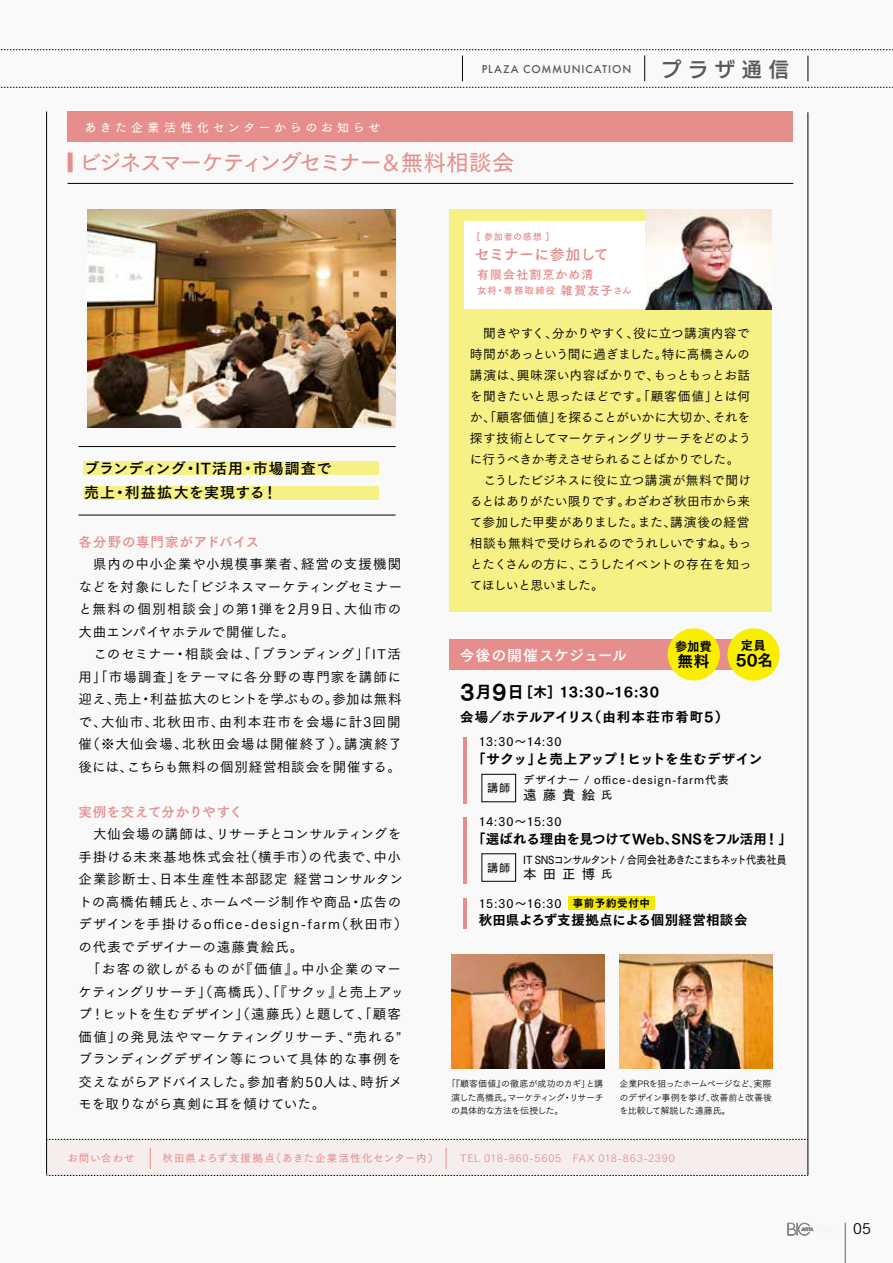
<style>
.page{position:relative;width:893px;height:1263px;background:#f9f9f9}
.page>*{position:absolute;margin:0;border:0;box-sizing:border-box;transform-origin:0 0}
.t1{font:22.5px "Tsuku Go Pro D";letter-spacing:-.09em;color:#e58e8c;scale:.25 1}
.t2{font:20.1px "UD Kakugo Large Pro DB";color:#595757}
.t3{font:15.6px "Tsuku Go Pro E";color:#000}
.t4{font:15px/24.8px "Tsuku Go Pro B";letter-spacing:.05em;color:#000}
.t5{font:15px "Tsuku Go Pro B";letter-spacing:.03em;color:#fff}
.t6{font:15px "Tsuku Go Pro B";color:#e58e8c}
.t7{font:13.5px/22.5px "Tsuku Go Pro M";letter-spacing:.05em;color:#000}
.t8{font:13.5px "Tsuku Go Pro E";letter-spacing:.005em;color:#000}
.t9{font:13.5px/24.8px "Tsuku Go Pro E";letter-spacing:.06em;color:#000}
.t10{font:13.5px "Tsuku Go Pro B";letter-spacing:.045em;color:#e58e8c}
.t11{font:13.5px "Tsuku Go Pro D";color:#000}
.t12{font:12.75px/21px "Tsuku Go Pro M";letter-spacing:-.02em;color:#000}
.t13{font:12.3px "Tsuku Go Pro E";color:#000}
.t14{font:12px "Tsuku Go Pro D";letter-spacing:.06em;color:#000}
.t15{font:12px "Tsuku Go Pro D";letter-spacing:.3em;color:#fff}
.t16{font:12px "Tsuku Go Pro B";letter-spacing:.085em;color:#e58e8c}
.t17{font:11.25px "Tsuku Go Pro D";letter-spacing:-.075em;color:#000;scale:.92 1}
.t18{font:11.25px "Tsuku Go Pro D";letter-spacing:.085em;color:#000}
.t19{font:11.25px "Tsuku Go Pro D";letter-spacing:-.025em;color:#000}
.t20{font:10.5px "Tsuku Go Pr 5 D";letter-spacing:.08em;color:#e58e8c}
.t21{font:10.5px "Tsuku Go Pr 5 R";letter-spacing:.065em;color:#e58e8c}
.t22{font:500 10.5px "Futura";letter-spacing:.085em;color:#595757}
.t23{font:10.5px "Tsuku Go Pro E";letter-spacing:.055em;color:#000}
.t24{font:9.45px "Tsuku Go Pro B";letter-spacing:.115em;color:#e58e8c}
.t25{font:9px/13.5px "Tsuku Go Pr 5 R";letter-spacing:-.045em;color:#000;text-align:justify}
.t26{font:9px "Tsuku Go Pro B";letter-spacing:.085em;color:#e58e8c}
.s1{font-size:12px}
.s2{font-size:9px}
.s3{font-size:21px}
.s4{font-size:16.5px}
.s5{font-size:11.25px}
</style>
<div class="page">
<svg style="left:0;top:87px;width:893px;height:1px"></svg>
<svg style="left:0;top:49px;width:893px;height:1px"></svg>
<div style="left:449px;top:209px;width:322px;height:403px;background:#f6f184"></div>
<div style="left:449px;top:640px;width:322px;height:30px;background:#e58e8c"></div>
<svg style="left:462px;top:56px;width:1px;height:25px"></svg>
<svg style="left:808px;top:56px;width:1px;height:25px"></svg>
<svg style="left:644px;top:56px;width:1px;height:25px"></svg>
<hr style="left:46px;top:112px;width:1px;height:1062px;background:#000">
<hr style="left:68px;top:183px;width:725px;height:1px;background:#000">
<div style="left:68px;top:112px;width:725px;height:30px;background:#e58e8c"></div>
<hr style="left:808px;top:112px;width:1px;height:1063px;background:#000">
<div style="left:84px;top:461px;width:295px;height:13px;background:#f6f184"></div>
<div style="left:84px;top:486px;width:295px;height:13px;background:#f6f184"></div>
<hr style="left:78px;top:446px;width:318px;height:1px;background:#000">
<hr style="left:78px;top:515px;width:318px;height:1px;background:#000">
<div style="left:464px;top:222px;width:292px;height:87px;background:#fff"></div>
<img style="left:87px;top:209px;width:309px;height:218px">
<div style="left:47px;top:1139px;width:761px;height:36px;background:#fcf4f3"></div>
<svg style="left:47px;top:1139px;width:761px;height:1px"></svg>
<svg style="left:47px;top:1175px;width:761px;height:1px"></svg>
<svg style="left:150px;top:1147px;width:1px;height:22px"></svg>
<svg style="left:446px;top:1147px;width:1px;height:22px"></svg>
<img style="left:645px;top:209px;width:126px;height:100px">
<hr style="left:464px;top:737px;width:3px;height:67px;background:#e58e8c">
<div style="left:482px;top:774px;width:34px;height:28px;border:1px solid #000"></div>
<hr style="left:464px;top:817px;width:3px;height:67px;background:#e58e8c">
<hr style="left:464px;top:899px;width:3px;height:30px;background:#e58e8c">
<div style="left:568px;top:896px;width:87px;height:13px;background:#faee00"></div>
<div style="left:668px;top:628px;width:52px;height:52px;background:#faee00;border-radius:50%"></div>
<div style="left:727px;top:628px;width:53px;height:52px;background:#faee00;border-radius:50%"></div>
<img style="left:451px;top:954px;width:154px;height:114px">
<img style="left:619px;top:954px;width:154px;height:114px">
<svg style="left:845px;top:1223px;width:1px;height:40px"></svg>
<svg style="left:787px;top:1223px;width:27px;height:12px"></svg>
<p class="t15" style="left:85px;top:117px;width:297px">あきた企業活性化センターからのお知らせ</p>
<p class="t22" style="left:482px;top:62px;width:151px">PLAZA COMMUNICATION</p>
<h2 class="t2" style="left:661px;top:52px;width:130px">プ ラ ザ 通 信</h2>
<h1 class="t1" style="left:68px;top:143px;width:1790px">■ ビジネスマーケティングセミナー＆無料相談会</h1>
<p class="t4" style="left:84px;top:454px;width:249px">ブランディング・IT活用・市場調査で売上・利益拡大を実現する！</p>
<p class="t10" style="left:78px;top:530px;width:182px">各分野の専門家がアドバイス</p>
<p class="t7" style="left:78px;top:551px;width:325px;text-indent:15px">県内の中小企業や小規模事業者、経営の支援機関などを対象にした「ビジネスマーケティングセミナーと無料の個別相談会」の第1弾を2月9日、大仙市の大曲エンパイヤホテルで開催した。<br>　このセミナー・相談会は、「ブランディング」「IT活用」「市場調査」をテーマに各分野の専門家を講師に迎え、売上・利益拡大のヒントを学ぶもの。参加は無料で、大仙市、北秋田市、由利本荘市を会場に計3回開催（※大仙会場、北秋田会場は開催終了）。講演終了後には、こちらも無料の個別経営相談会を開催する。</p>
<p class="t10" style="left:78px;top:800px;width:166px">実例を交えて分かりやすく</p>
<p class="t7" style="left:78px;top:821px;width:330px">　大仙会場の講師は、リサーチとコンサルティングを手掛ける未来基地株式会社（横手市）の代表で、中小企業診断士、日本生産性本部認定 経営コンサルタントの高橋佑輔氏と、ホームページ制作や商品・広告のデザインを手掛けるoffice-design-farm（秋田市）の代表でデザイナーの遠藤貴絵氏。<br>　「お客の欲しがるものが『価値』。中小企業のマーケティングリサーチ」（高橋氏）、「『サクッ』と売上アップ！ヒットを生むデザイン」（遠藤氏）と題して、「顧客価値」の発見法やマーケティングリサーチ、“売れる”ブランディングデザイン等について具体的な事例を交えながらアドバイスした。参加者約50人は、時折メモを取りながら真剣に耳を傾けていた。</p>
<p class="t26" style="left:476px;top:229px;width:75px">[ 参加者の感想 ]</p>
<p class="t16" style="left:477px;top:264px;width:118px">有限会社割烹かめ清</p>
<p class="t24" style="left:477px;top:282px;width:156px">女将・専務取締役 <span class="s1">雑賀友子</span><span class="s2">さん</span></p>
<p class="t6" style="left:475px;top:241px;width:136px">セミナーに参加して</p>
<p class="t12" style="left:470px;top:322px;width:283px">　聞きやすく、分かりやすく、役に立つ講演内容で時間があっという間に過ぎました。特に高橋さんの講演は、興味深い内容ばかりで、もっともっとお話を聞きたいと思ったほどです。「顧客価値」とは何か、「顧客価値」を探ることがいかに大切か、それを探す技術としてマーケティングリサーチをどのように行うべきか考えさせられることばかりでした。　こうしたビジネスに役に立つ講演が無料で聞けるとはありがたい限りです。わざわざ秋田市から来て参加した甲斐がありました。また、講演後の経営相談も無料で受けられるのでうれしいですね。もっとたくさんの方に、こうしたイベントの存在を知ってほしいと思いました。</p>
<p class="t5" style="left:460px;top:642px;width:169px">今後の開催スケジュール</p>
<p class="t13" style="left:675px;top:635px;width:38px">参加費</p>
<p class="t13" style="left:741px;top:634px;width:26px">定員</p>
<p class="t3" style="left:677px;top:647px;width:34px">無料</p>
<p class="t3" style="left:736px;top:646px;width:39px">50名</p>
<p class="t9" style="left:460px;top:678px;width:269px"><span class="s3">3</span><span class="s4">月</span><span class="s3">9</span><span class="s4">日</span> [木] 13:30~16:30<br>会場／ホテルアイリス（由利本荘市肴町5）</p>
<p class="t14" style="left:479px;top:732px;width:84px">13:30～14:30</p>
<p class="t8" style="left:472px;top:747px;width:292px">「サクッ」と売上アップ！ヒットを生むデザイン</p>
<p class="t18" style="left:523px;top:770px;width:207px">デザイナー / office-design-farm代表</p>
<p class="t11" style="left:523px;top:783px;width:91px">遠 藤 貴 絵 <span class="s5">氏</span></p>
<p class="t19" style="left:487px;top:778px;width:25px">講師</p>
<p class="t14" style="left:479px;top:811px;width:84px">14:30～15:30</p>
<p class="t8" style="left:472px;top:826px;width:321px">「選ばれる理由を見つけてWeb、SNSをフル活用！」</p>
<p class="t19" style="left:487px;top:858px;width:25px">講師</p>
<p class="t17" style="left:523px;top:850px;width:288px">IT SNSコンサルタント / 合同会社あきたこまちネット代表社員</p>
<p class="t11" style="left:523px;top:863px;width:91px">本 田 正 博 <span class="s5">氏</span></p>
<p class="t23" style="left:573px;top:893px;width:79px">事前予約受付中</p>
<p class="t14" style="left:479px;top:893px;width:84px">15:30～16:30</p>
<p class="t8" style="left:479px;top:908px;width:270px">秋田県よろず支援拠点による個別経営相談会</p>
<p class="t25" style="left:451px;top:1076px;width:154px;text-indent:-4px">「『顧客価値』の徹底が成功のカギ」と講演した高橋氏。マーケティング・リサーチの具体的な方法を伝授した。</p>
<p class="t25" style="left:619px;top:1076px;width:154px">企業PRを狙ったホームページなど、実際のデザイン事例を挙げ、改善前と改善後を比較して解説した遠藤氏。</p>
<p class="t20" style="left:68px;top:1149px;width:69px">お問い合わせ</p>
<p class="t20" style="left:163px;top:1148px;width:277px">秋田県よろず支援拠点（あきた企業活性化センター内）</p>
<p class="t21" style="left:460px;top:1149px;width:216px">TEL 018-860-5605　FAX 018-863-2390</p>
</div>
